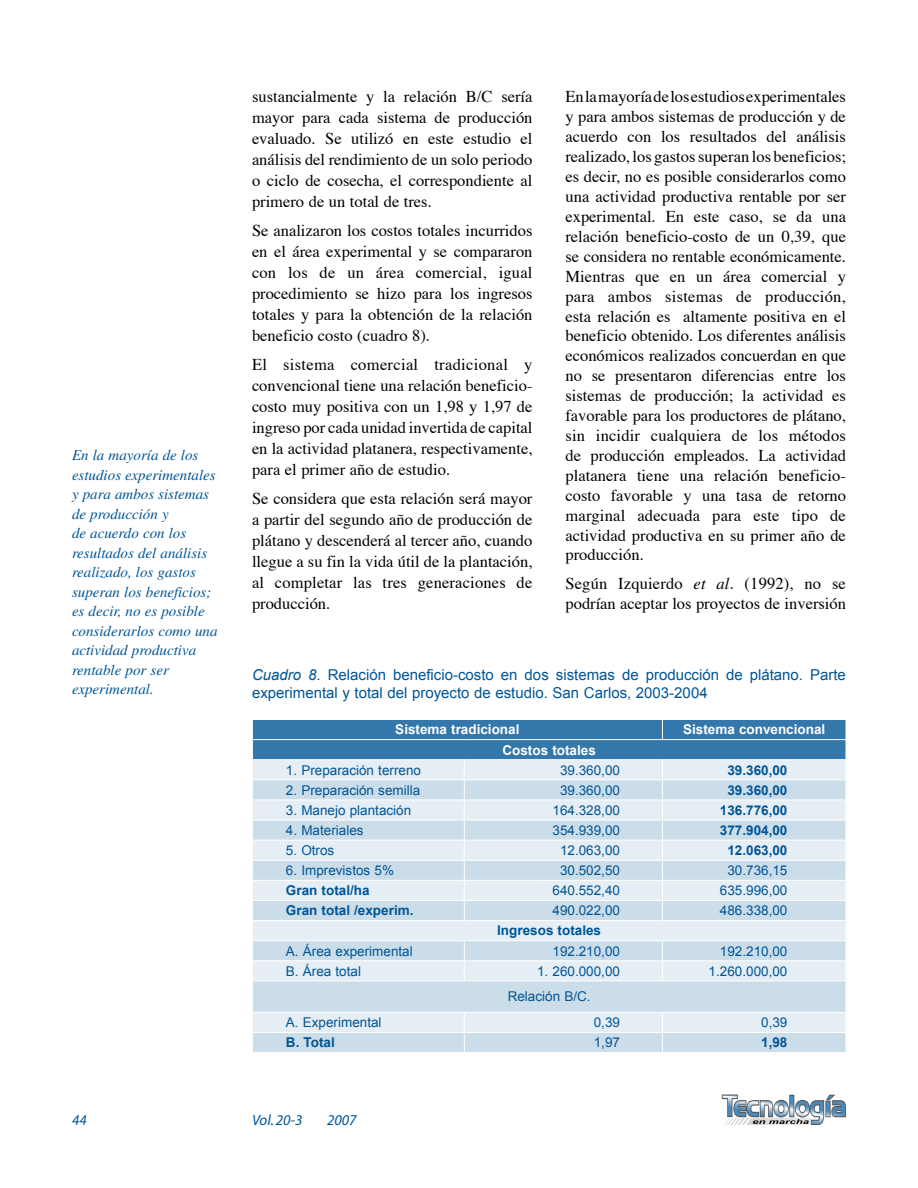
<style>
.page{position:relative;width:918px;height:1188px;background:#fff}
.page>*{position:absolute;margin:0;border:0;box-sizing:border-box;transform-origin:0 0}
.t1{font:16.5px/20px "Times";color:#000;text-align:justify}
.t2{font:italic 15px/19.5px "Times";color:#005596}
.t3{font:15px/18px "Arial";color:#005596}
.t4{font:italic 15px "Myriad";color:#005596}
.t5{font:13.5px "Arial";color:#005596}
.t6{font:700 13.5px "Arial";color:#005596}
.t7{font:700 13.5px "Arial";color:#fff}
.s1{font-style:italic}
</style>
<div class="page">
<svg style="left:722px;top:1095px;width:124px;height:30px"></svg>
<svg style="left:253px;top:982px;width:593px;height:70px;background:#d3e1ed"></svg>
<svg style="left:252px;top:720px;width:594px;height:261px;background:#c3d7e6"></svg>
<hr style="left:252px;top:1012px;width:212px;height:1px;background:#fff">
<hr style="left:464px;top:1012px;width:198px;height:1px;background:#fff">
<hr style="left:662px;top:1012px;width:184px;height:1px;background:#fff">
<hr style="left:252px;top:1032px;width:212px;height:1px;background:#fff">
<hr style="left:464px;top:1032px;width:198px;height:1px;background:#fff">
<svg style="left:464px;top:1013px;width:1px;height:39px"></svg>
<hr style="left:662px;top:1032px;width:184px;height:1px;background:#fff">
<svg style="left:662px;top:1013px;width:1px;height:39px"></svg>
<p class="t2" style="left:72px;top:446px;width:147px">En la mayoría de los estudios experimentales y para ambos sistemas de producción y<br>de acuerdo con los resultados del análisis realizado, los gastos superan los beneficios; es decir, no es posible considerarlos como una actividad productiva rentable por ser experimental.</p>
<p class="t1" style="left:252px;top:85px;width:282px;line-height:20.9px">sustancialmente y la relación B/C sería mayor para cada sistema de producción evaluado. Se utilizó en este estudio el análisis del rendimiento de un solo periodo o ciclo de cosecha, el correspondiente al primero de un total de tres.</p>
<p class="t1" style="left:252px;top:219px;width:282px;line-height:20.9px">Se analizaron los costos totales incurridos en el área experimental y se compararon con los de un área comercial, igual procedimiento se hizo para los ingresos totales y para la obtención de la relación beneficio costo (cuadro 8).</p>
<p class="t1" style="left:252px;top:353px;width:282px;line-height:20.9px">El sistema comercial tradicional y convencional tiene una relación beneficio&shy;costo muy positiva con un 1,98 y 1,97 de ingreso por cada unidad invertida de capital en la actividad platanera, respectivamente, para el primer año de estudio.</p>
<p class="t1" style="left:252px;top:487px;width:282px;line-height:20.9px">Se considera que esta relación será mayor a partir del segundo año de producción de plátano y descenderá al tercer año, cuando llegue a su fin la vida útil de la plantación, al completar las tres generaciones de producción.</p>
<p class="t1" style="left:566px;top:86px;width:282px">En la mayoría de los estudios experimentales y para ambos sistemas de producción y de acuerdo con los resultados del análisis realizado, los gastos superan los beneficios; es decir, no es posible considerarlos como una actividad productiva rentable por ser experimental. En este caso, se da una relación beneficio-costo de un 0,39, que se considera no rentable económicamente.<br>Mientras que en un área comercial y para ambos sistemas de producción, esta relación es altamente positiva en el beneficio obtenido. Los diferentes análisis económicos realizados concuerdan en que no se presentaron diferencias entre los sistemas de producción; la actividad es favorable para los productores de plátano, sin incidir cualquiera de los métodos de producción empleados. La actividad platanera tiene una relación beneficio&shy;costo favorable y una tasa de retorno marginal adecuada para este tipo de actividad productiva en su primer año de producción.</p>
<p class="t1" style="left:566px;top:572px;width:282px">Según Izquierdo <span class="s1">et al</span>. (1992), no se podrían aceptar los proyectos de inversión</p>
<p class="t3" style="left:252px;top:666px;width:595px"><span class="s1">Cuadro 8</span>. Relación beneficio-costo en dos sistemas de producción de plátano. Parte experimental y total del proyecto de estudio. San Carlos, 2003-2004</p>
<p class="t7" style="left:395px;top:721px;width:126px">Sistema tradicional</p>
<p class="t7" style="left:683px;top:721px;width:144px">Sistema convencional</p>
<p class="t7" style="left:502px;top:741px;width:95px">Costos totales</p>
<p class="t5" style="left:286px;top:761px;width:137px">1. Preparación terreno</p>
<p class="t5" style="left:560px;top:761px;width:62px">39.360,00</p>
<p class="t6" style="left:727px;top:761px;width:62px">39.360,00</p>
<p class="t5" style="left:286px;top:781px;width:136px">2. Preparación semilla</p>
<p class="t5" style="left:560px;top:781px;width:62px">39.360,00</p>
<p class="t6" style="left:727px;top:781px;width:62px">39.360,00</p>
<p class="t5" style="left:286px;top:801px;width:127px">3. Manejo plantación</p>
<p class="t5" style="left:553px;top:801px;width:69px">164.328,00</p>
<p class="t6" style="left:720px;top:801px;width:69px">136.776,00</p>
<p class="t5" style="left:286px;top:821px;width:79px">4. Materiales</p>
<p class="t5" style="left:553px;top:821px;width:69px">354.939,00</p>
<p class="t6" style="left:720px;top:821px;width:69px">377.904,00</p>
<p class="t5" style="left:286px;top:841px;width:50px">5. Otros</p>
<p class="t5" style="left:560px;top:841px;width:62px">12.063,00</p>
<p class="t6" style="left:727px;top:841px;width:62px">12.063,00</p>
<p class="t5" style="left:286px;top:862px;width:110px">6. Imprevistos 5%</p>
<p class="t5" style="left:560px;top:862px;width:62px">30.502,50</p>
<p class="t5" style="left:727px;top:862px;width:62px">30.736,15</p>
<p class="t6" style="left:286px;top:882px;width:85px">Gran total/ha</p>
<p class="t5" style="left:553px;top:882px;width:69px">640.552,40</p>
<p class="t5" style="left:720px;top:882px;width:69px">635.996,00</p>
<p class="t6" style="left:286px;top:902px;width:129px">Gran total /experim.</p>
<p class="t5" style="left:553px;top:902px;width:69px">490.022,00</p>
<p class="t5" style="left:720px;top:902px;width:69px">486.338,00</p>
<p class="t6" style="left:497px;top:922px;width:105px">Ingresos totales</p>
<p class="t5" style="left:286px;top:942px;width:128px">A. Área experimental</p>
<p class="t5" style="left:553px;top:942px;width:69px">192.210,00</p>
<p class="t5" style="left:720px;top:942px;width:69px">192.210,00</p>
<p class="t5" style="left:286px;top:962px;width:77px">B. Área total</p>
<p class="t5" style="left:537px;top:962px;width:84px">1. 260.000,00</p>
<p class="t5" style="left:709px;top:962px;width:80px">1.260.000,00</p>
<p class="t5" style="left:508px;top:988px;width:84px">Relación B/C.</p>
<p class="t5" style="left:286px;top:1014px;width:97px">A. Experimental</p>
<p class="t5" style="left:594px;top:1014px;width:28px">0,39</p>
<p class="t5" style="left:761px;top:1014px;width:28px">0,39</p>
<p class="t6" style="left:286px;top:1034px;width:50px">B. Total</p>
<p class="t5" style="left:594px;top:1034px;width:28px">1,97</p>
<p class="t6" style="left:761px;top:1034px;width:28px">1,98</p>
<p class="t4" style="left:72px;top:1113px;width:16px">44</p>
<p class="t4" style="left:252px;top:1113px;width:52px">Vol. 20-3</p>
<p class="t4" style="left:327px;top:1113px;width:31px">2007</p>
</div>
